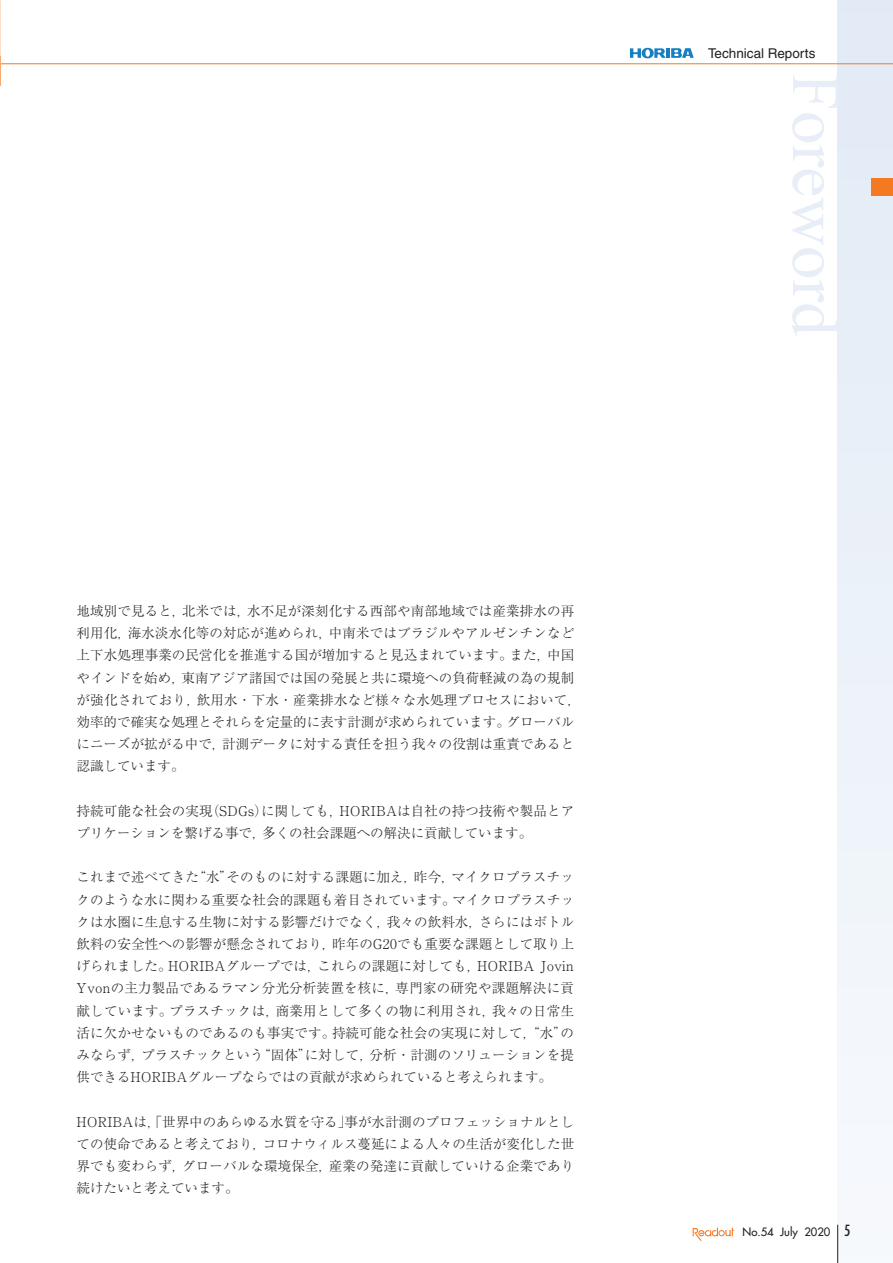
<style>
.page{position:relative;width:893px;height:1263px;background:#fff}
.page>*{position:absolute;margin:0;border:0;box-sizing:border-box;transform-origin:0 0}
.t1{font:67.5px "Times New Roman";color:#e8eef8}
.t2{font:300 13.5px/22.2px "Ryumin Pro";letter-spacing:.01em;color:#231f20}
.t3{font:13.5px "Helvetica LT Std";color:#231f20}
.t4{font:11.25px "Futura";color:#231f20}
.s1{font-stretch:condensed;font-size:15px}
</style>
<div class="page">
<div style="left:838px;top:0;width:55px;height:1263px;background:#ecf2f9"></div>
<hr style="left:0;top:63px;width:893px;height:1px;background:#f47921">
<hr style="left:837px;top:1225px;width:1px;height:38px;background:#231f20">
<svg style="left:693px;top:1227px;width:41px;height:14px"></svg>
<svg style="left:630px;top:48px;width:64px;height:10px"></svg>
<div style="left:872px;top:179px;width:21px;height:17px;background:#f47921"></div>
<p class="t2" style="left:77px;top:599px;width:506px">地域別で見ると，北米では，水不足が深刻化する西部や南部地域では産業排水の再利用化，海水淡水化等の対応が進められ，中南米ではブラジルやアルゼンチンなど上下水処理事業の民営化を推進する国が増加すると見込まれています。また，中国やインドを始め，東南アジア諸国では国の発展と共に環境への負荷軽減の為の規制が強化されており，飲用水・下水・産業排水など様々な水処理プロセスにおいて，効率的で確実な処理とそれらを定量的に表す計測が求められています。グローバルにニーズが拡がる中で，計測データに対する責任を担う我々の役割は重責であると認識しています。</p>
<p class="t2" style="left:77px;top:799px;width:499px">持続可能な社会の実現（SDGs）に関しても，HORIBAは自社の持つ技術や製品とアプリケーションを繋げる事で，多くの社会課題への解決に貢献しています。</p>
<p class="t2" style="left:77px;top:865px;width:499px;text-align:justify">これまで述べてきた“水”そのものに対する課題に加え，昨今，マイクロプラスチックのような水に関わる重要な社会的課題も着目されています。マイクロプラスチックは水圏に生息する生物に対する影響だけでなく，我々の飲料水，さらにはボトル飲料の安全性への影響が懸念されており，昨年のG20でも重要な課題として取り上げられました。HORIBAグループでは，これらの課題に対しても，HORIBA Jovin Yvonの主力製品であるラマン分光分析装置を核に，専門家の研究や課題解決に貢献しています。プラスチックは，商業用として多くの物に利用され，我々の日常生活に欠かせないものであるのも事実です。持続可能な社会の実現に対して，“水”のみならず，プラスチックという“固体”に対して，分析・計測のソリューションを提供できるHORIBAグループならではの貢献が求められていると考えられます。</p>
<p class="t2" style="left:77px;top:1109px;width:499px;text-align:justify">HORIBAは，「世界中のあらゆる水質を守る」事が水計測のプロフェッショナルとしての使命であると考えており，コロナウィルス蔓延による人々の生活が変化した世界でも変わらず，グローバルな環境保全，産業の発達に貢献していける企業であり続けたいと考えています。</p>
<p class="t3" style="left:708px;top:45px;width:109px">Technical Reports</p>
<h1 class="t1" style="left:861px;top:73px;width:264px;rotate:90deg">Foreword</h1>
<p class="t4" style="left:742px;top:1225px;width:109px">No.54 July 2020 <span class="s1">5</span></p>
</div>
